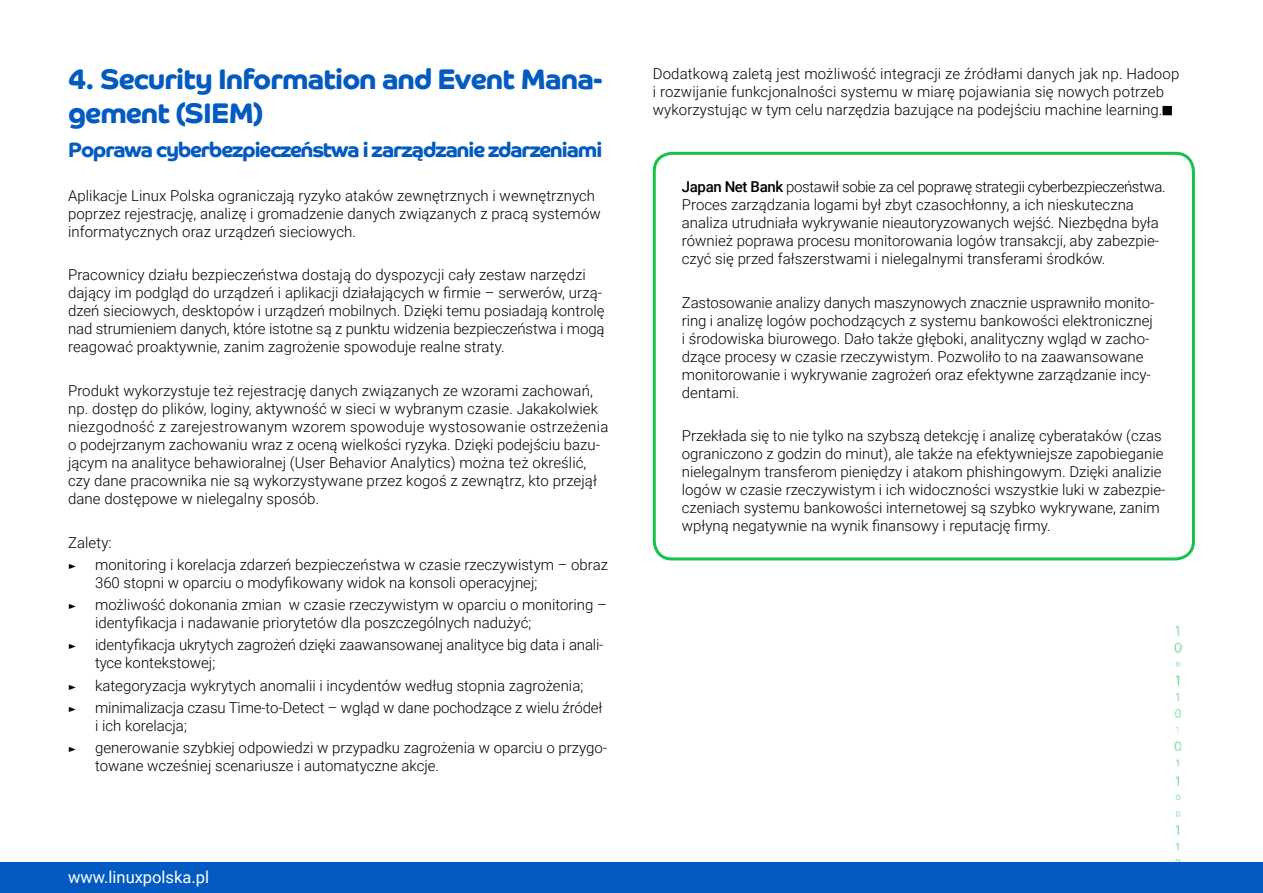
<style>
.page{position:relative;width:1263px;height:893px;background:#fff}
.page>*{position:absolute;margin:0;border:0;box-sizing:border-box;transform-origin:0 0}
.t1{font:700 28.5px/34.2px "Co Headline Corp";letter-spacing:-.03em;color:#035ac1}
.t2{font:700 21px "Co Headline Corp";letter-spacing:-.05em;color:#035ac1}
.t3{font:16.5px "Roboto";color:#fff}
.t4{font:300 15px/18px "Roboto";color:#000}
.s1{font-weight:500}
</style>
<div class="page">
<img style="left:1174px;top:626px;width:7px;height:236px">
<div style="left:1163px;top:107px;width:8px;height:8px;background:#000"></div>
<div style="left:1162px;top:106px;width:10px;height:9px;border:2px solid #000"></div>
<div style="left:0;top:862px;width:1263px;height:31px;background:#035ac1"></div>
<div style="left:653px;top:152px;width:542px;height:408px;border:3px solid #15c24c;border-radius:18px"></div>
<h1 class="t1" style="left:68px;top:62px;width:536px">4. Security Information and Event Mana&shy;gement (SIEM)</h1>
<h2 class="t2" style="left:68px;top:137px;width:536px">Poprawa cyberbezpieczeństwa i zarządzanie zdarzeniami</h2>
<p class="t4" style="left:68px;top:186px;width:534px">Aplikacje Linux Polska ograniczają ryzyko ataków zewnętrznych i wewnętrznych poprzez rejestrację, analizę i gromadzenie danych związanych z pracą systemów informatycznych oraz urządzeń sieciowych.</p>
<p class="t4" style="left:68px;top:266px;width:538px">Pracownicy działu bezpieczeństwa dostają do dyspozycji cały zestaw narzędzi dający im podgląd do urządzeń i aplikacji działających w firmie – serwerów, urzą&shy;dzeń sieciowych, desktopów i urządzeń mobilnych. Dzięki temu posiadają kontrolę nad strumieniem danych, które istotne są z punktu widzenia bezpieczeństwa i mogą reagować proaktywnie, zanim zagrożenie spowoduje realne straty.</p>
<p class="t4" style="left:68px;top:381px;width:542px">Produkt wykorzystuje też rejestrację danych związanych ze wzorami zachowań, np. dostęp do plików, loginy, aktywność w sieci w wybranym czasie. Jakakolwiek niezgodność z zarejestrowanym wzorem spowoduje wystosowanie ostrzeżenia o podejrzanym zachowaniu wraz z oceną wielkości ryzyka. Dzięki podejściu bazu&shy;jącym na analityce behawioralnej (User Behavior Analytics) można też określić, czy dane pracownika nie są wykorzystywane przez kogoś z zewnątrz, kto przejął dane dostępowe w nielegalny sposób.</p>
<p class="t4" style="left:68px;top:531px;width:541px;line-height:22.2px">Zalety:<br>► monitoring i korelacja zdarzeń bezpieczeństwa w czasie rzeczywistym – obraz</p>
<p class="t4" style="left:68px;top:571px;width:540px;line-height:22.2px;text-indent:27px">360 stopni w oparciu o modyfikowany widok na konsoli operacyjnej;<br>► możliwość dokonania zmian w czasie rzeczywistym w oparciu o monitoring –</p>
<p class="t4" style="left:68px;top:611px;width:537px;line-height:22.2px;text-indent:27px">identyfikacja i nadawanie priorytetów dla poszczególnych nadużyć;<br>► identyfikacja ukrytych zagrożeń dzięki zaawansowanej analityce big data i anali-</p>
<p class="t4" style="left:68px;top:651px;width:536px;line-height:22.2px;text-indent:27px">tyce kontekstowej;<br>► kategoryzacja wykrytych anomalii i incydentów według stopnia zagrożenia;<br>► minimalizacja czasu Time-to-Detect – wgląd w dane pochodzące z wielu źródeł</p>
<p class="t4" style="left:68px;top:714px;width:541px;line-height:22.2px;text-indent:27px">i ich korelacja;<br>► generowanie szybkiej odpowiedzi w przypadku zagrożenia w oparciu o przygo-</p>
<p class="t4" style="left:95px;top:756px;width:346px">towane wcześniej scenariusze i automatyczne akcje.</p>
<p class="t3" style="left:68px;top:865px;width:143px">www.linuxpolska.pl</p>
<p class="t4" style="left:653px;top:64px;width:528px">Dodatkową zaletą jest możliwość integracji ze źródłami danych jak np. Hadoop i rozwijanie funkcjonalności systemu w miarę pojawiania się nowych potrzeb wykorzystując w tym celu narzędzia bazujące na podejściu machine learning.</p>
<p class="t4" style="left:682px;top:177px;width:485px"><span class="s1">Japan Net Bank</span> postawił sobie za cel poprawę strategii cyberbezpieczeństwa.<br>Proces zarządzania logami był zbyt czasochłonny, a ich nieskuteczna analiza utrudniała wykrywanie nieautoryzowanych wejść. Niezbędna była również poprawa procesu monitorowania logów transakcji, aby zabezpie&shy;czyć się przed fałszerstwami i nielegalnymi transferami środków.</p>
<p class="t4" style="left:682px;top:293px;width:474px">Zastosowanie analizy danych maszynowych znacznie usprawniło monito&shy;ring i analizę logów pochodzących z systemu bankowości elektronicznej i środowiska biurowego. Dało także głęboki, analityczny wgląd w zacho&shy;dzące procesy w czasie rzeczywistym. Pozwoliło to na zaawansowane monitorowanie i wykrywanie zagrożeń oraz efektywne zarządzanie incy&shy;dentami.</p>
<p class="t4" style="left:682px;top:426px;width:485px">Przekłada się to nie tylko na szybszą detekcję i analizę cyberataków (czas ograniczono z godzin do minut), ale także na efektywniejsze zapobieganie nielegalnym transferom pieniędzy i atakom phishingowym. Dzięki analizie logów w czasie rzeczywistym i ich widoczności wszystkie luki w zabezpie&shy;czeniach systemu bankowości internetowej są szybko wykrywane, zanim wpłyną negatywnie na wynik finansowy i reputację firmy.</p>
</div>
